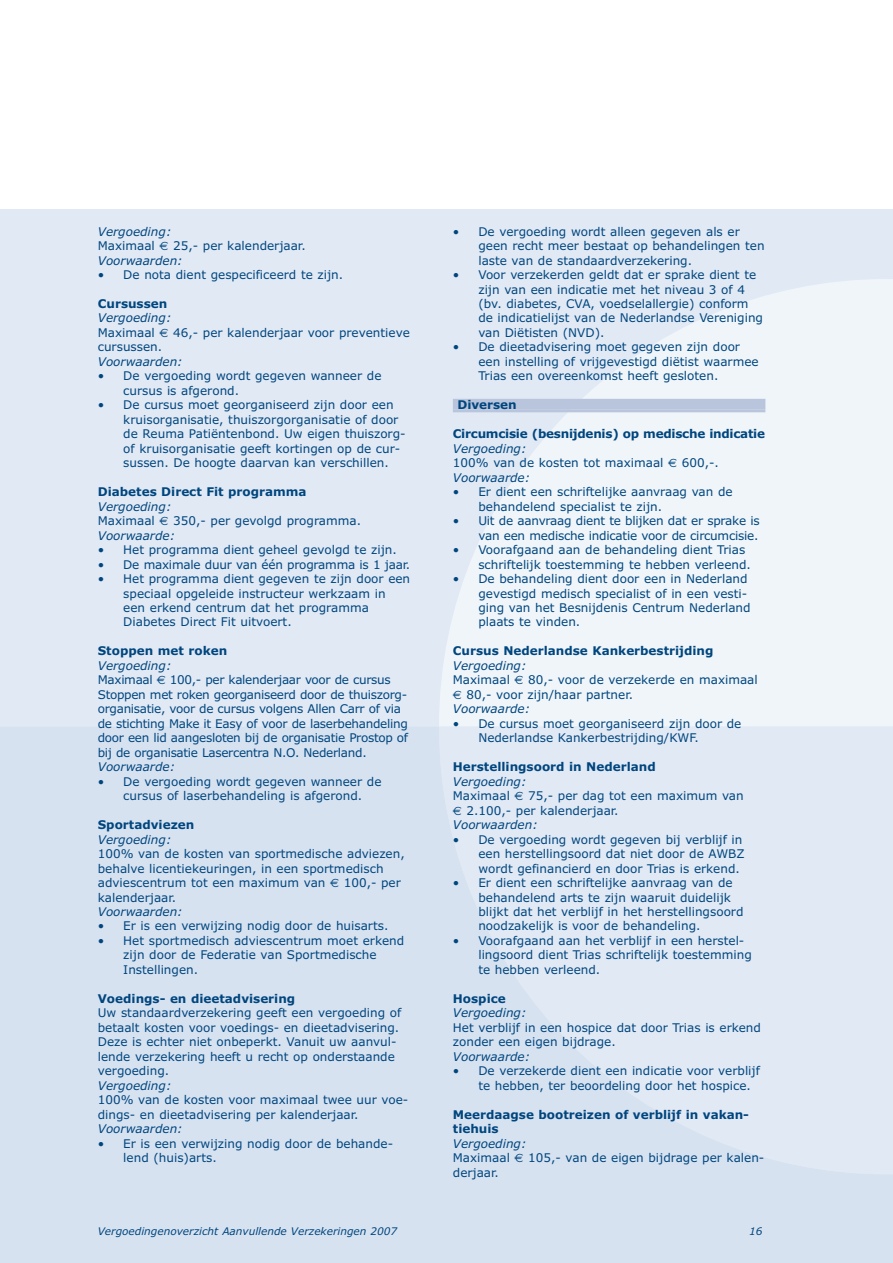
<style>
.page{position:relative;width:893px;height:1263px;background:#fff}
.page>*{position:absolute;margin:0;border:0;box-sizing:border-box;transform-origin:0 0}
.t1{font:12px/14.4px "Verdana";color:#00467e}
.t2{font:12px/14.5px "Verdana";letter-spacing:-.025em;color:#00467e}
.t3{font:700 12px/14.5px "Verdana";color:#00467e}
.t4{font:12px/14.4px "Verdana";letter-spacing:-.02em;color:#00467e;text-align:right}
.t5{font:italic 12px "Verdana";color:#00467e}
.t6{font:700 12px "Verdana";letter-spacing:-.02em;color:#00467e}
.t7{font:italic 10.5px "Verdana";color:#00467e}
.s1{font-style:italic}
.s2{font-family:"Euro Sans"}
</style>
<div class="page">
<div style="left:0;top:202px;width:893px;height:1061px;background:#e1e9f5"></div>
<div style="left:0;top:202px;width:893px;height:7px;background:#fff"></div>
<svg style="left:439px;top:279px;width:454px;height:447px;fill:#f0f5fa"></svg>
<div style="left:453px;top:399px;width:312px;height:10px;background:#b9c5dc"></div>
<hr style="left:453px;top:409px;width:312px;height:3px;background:#b9c5dc">
<p class="t1" style="left:98px;top:224px;width:209px"><span class="s1">Vergoeding:<br></span>Maximaal <span class="s2">€</span> 25,- per kalenderjaar.<br><span class="s1">Voorwaarden:</span></p>
<p class="t1" style="left:98px;top:268px;width:247px">• De nota dient gespecificeerd te zijn.</p>
<p class="t3" style="left:98px;top:297px;width:71px">Cursussen</p>
<p class="t1" style="left:98px;top:311px;width:314px"><span class="s1">Vergoeding:<br></span>Maximaal <span class="s2">€</span> 46,- per kalenderjaar voor preventieve cursussen.</p>
<p class="t5" style="left:98px;top:355px;width:86px">Voorwaarden:</p>
<p class="t1" style="left:123px;top:369px;width:260px;text-indent:-26px">• De vergoeding wordt gegeven wanneer de cursus is afgerond.</p>
<p class="t1" style="left:123px;top:398px;width:284px;text-indent:-26px">• De cursus moet georganiseerd zijn door een kruisorganisatie, thuiszorgorganisatie of door de Reuma Patiëntenbond. Uw eigen thuiszorg&shy;of kruisorganisatie geeft kortingen op de cur&shy;sussen. De hoogte daarvan kan verschillen.</p>
<p class="t3" style="left:98px;top:485px;width:210px">Diabetes Direct Fit programma</p>
<p class="t1" style="left:98px;top:499px;width:265px"><span class="s1">Vergoeding:<br></span>Maximaal <span class="s2">€</span> 350,- per gevolgd programma.<br><span class="s1">Voorwaarde:</span></p>
<p class="t1" style="left:98px;top:543px;width:301px">• Het programma dient geheel gevolgd te zijn.</p>
<p class="t4" style="left:98px;top:557px;width:314px">• De maximale duur van één programma is 1 jaar.</p>
<p class="t1" style="left:123px;top:572px;width:288px;text-indent:-26px">• Het programma dient gegeven te zijn door een speciaal opgeleide instructeur werkzaam in een erkend centrum dat het programma Diabetes Direct Fit uitvoert.</p>
<p class="t3" style="left:98px;top:644px;width:131px">Stoppen met roken</p>
<p class="t2" style="left:98px;top:658px;width:312px"><span class="s1">Vergoeding:<br></span>Maximaal <span class="s2">€</span> 100,- per kalenderjaar voor de cursus Stoppen met roken georganiseerd door de thuiszorg&shy;organisatie, voor de cursus volgens Allen Carr of via de stichting Make it Easy of voor de laserbehandeling door een lid aangesloten bij de organisatie Prostop of bij de organisatie Lasercentra N.O. Nederland.</p>
<p class="t5" style="left:98px;top:760px;width:79px">Voorwaarde:</p>
<p class="t1" style="left:98px;top:774px;width:285px;text-align:center">• De vergoeding wordt gegeven wanneer de cursus of laserbehandeling is afgerond.</p>
<p class="t3" style="left:98px;top:818px;width:98px">Sportadviezen</p>
<p class="t5" style="left:98px;top:832px;width:75px">Vergoeding:</p>
<p class="t1" style="left:98px;top:847px;width:308px">100% van de kosten van sportmedische adviezen, behalve licentiekeuringen, in een sportmedisch adviescentrum tot een maximum van <span class="s2">€</span> 100,- per kalenderjaar.</p>
<p class="t5" style="left:98px;top:905px;width:86px">Voorwaarden:</p>
<p class="t1" style="left:98px;top:919px;width:292px">• Er is een verwijzing nodig door de huisarts.</p>
<p class="t1" style="left:123px;top:933px;width:282px;text-indent:-26px">• Het sportmedisch adviescentrum moet erkend zijn door de Federatie van Sportmedische<br>Instellingen.</p>
<p class="t3" style="left:98px;top:991px;width:199px">Voedings- en dieetadvisering</p>
<p class="t1" style="left:98px;top:1006px;width:305px">Uw standaardverzekering geeft een vergoeding of betaalt kosten voor voedings- en dieetadvisering.<br>Deze is echter niet onbeperkt. Vanuit uw aanvul&shy;lende verzekering heeft u recht op onderstaande vergoeding.</p>
<p class="t5" style="left:98px;top:1078px;width:75px">Vergoeding:</p>
<p class="t1" style="left:98px;top:1093px;width:312px">100% van de kosten voor maximaal twee uur voe&shy;dings- en dieetadvisering per kalenderjaar.</p>
<p class="t5" style="left:98px;top:1122px;width:86px">Voorwaarden:</p>
<p class="t1" style="left:123px;top:1136px;width:271px;text-indent:-25px">• Er is een verwijzing nodig door de behande&shy;lend (huis)arts.</p>
<p class="t1" style="left:478px;top:224px;width:288px;text-indent:-26px">• De vergoeding wordt alleen gegeven als er geen recht meer bestaat op behandelingen ten laste van de standaardverzekering.</p>
<p class="t1" style="left:478px;top:268px;width:286px;text-indent:-26px">• Voor verzekerden geldt dat er sprake dient te zijn van een indicatie met het niveau 3 of 4 (bv. diabetes, CVA, voedselallergie) conform de indicatielijst van de Nederlandse Vereniging van Diëtisten (NVD).</p>
<p class="t1" style="left:478px;top:340px;width:282px;text-indent:-26px">• De dieetadvisering moet gegeven zijn door een instelling of vrijgevestigd diëtist waarmee<br>Trias een overeenkomst heeft gesloten.</p>
<p class="t3" style="left:457px;top:398px;width:61px">Diversen</p>
<p class="t6" style="left:453px;top:427px;width:314px">Circumcisie (besnijdenis) op medische indicatie</p>
<p class="t1" style="left:453px;top:441px;width:268px"><span class="s1">Vergoeding:<br></span>100% van de kosten tot maximaal <span class="s2">€</span> 600,-.<br><span class="s1">Voorwaarde:</span></p>
<p class="t1" style="left:478px;top:485px;width:256px;text-indent:-26px">• Er dient een schriftelijke aanvraag van de behandelend specialist te zijn.</p>
<p class="t4" style="left:453px;top:514px;width:308px">• Uit de aanvraag dient te blijken dat er sprake is van een medische indicatie voor de circumcisie.</p>
<p class="t1" style="left:478px;top:543px;width:274px;text-indent:-25px">• Voorafgaand aan de behandeling dient Trias schriftelijk toestemming te hebben verleend.</p>
<p class="t1" style="left:478px;top:572px;width:274px;text-indent:-26px">• De behandeling dient door een in Nederland gevestigd medisch specialist of in een vesti&shy;ging van het Besnijdenis Centrum Nederland plaats te vinden.</p>
<p class="t3" style="left:453px;top:644px;width:262px">Cursus Nederlandse Kankerbestrijding</p>
<p class="t1" style="left:453px;top:658px;width:306px"><span class="s1">Vergoeding:<br></span>Maximaal <span class="s2">€</span> 80,- voor de verzekerde en maximaal <span class="s2">€</span> 80,- voor zijn/haar partner.<br><span class="s1">Voorwaarde:</span></p>
<p class="t1" style="left:478px;top:716px;width:265px;text-indent:-26px">• De cursus moet georganiseerd zijn door de<br>Nederlandse Kankerbestrijding/KWF.</p>
<p class="t3" style="left:453px;top:760px;width:204px">Herstellingsoord in Nederland</p>
<p class="t1" style="left:453px;top:774px;width:292px"><span class="s1">Vergoeding:<br></span>Maximaal <span class="s2">€</span> 75,- per dag tot een maximum van <span class="s2">€</span> 2.100,- per kalenderjaar.<br><span class="s1">Voorwaarden:</span></p>
<p class="t1" style="left:478px;top:832px;width:268px;text-indent:-26px">• De vergoeding wordt gegeven bij verblijf in een herstellingsoord dat niet door de AWBZ wordt gefinancierd en door Trias is erkend.</p>
<p class="t1" style="left:478px;top:876px;width:267px;text-indent:-26px">• Er dient een schriftelijke aanvraag van de behandelend arts te zijn waaruit duidelijk blijkt dat het verblijf in het herstellingsoord noodzakelijk is voor de behandeling.</p>
<p class="t1" style="left:478px;top:933px;width:275px;text-indent:-25px">• Voorafgaand aan het verblijf in een herstel&shy;lingsoord dient Trias schriftelijk toestemming te hebben verleend.</p>
<p class="t3" style="left:453px;top:991px;width:54px">Hospice</p>
<p class="t5" style="left:453px;top:1006px;width:75px">Vergoeding:</p>
<p class="t1" style="left:453px;top:1020px;width:310px">Het verblijf in een hospice dat door Trias is erkend zonder een eigen bijdrage.</p>
<p class="t5" style="left:453px;top:1049px;width:79px">Voorwaarde:</p>
<p class="t1" style="left:478px;top:1064px;width:283px;text-indent:-26px">• De verzekerde dient een indicatie voor verblijf te hebben, ter beoordeling door het hospice.</p>
<p class="t3" style="left:453px;top:1107px;width:298px">Meerdaagse bootreizen of verblijf in vakan&shy;tiehuis</p>
<p class="t1" style="left:453px;top:1136px;width:313px"><span class="s1">Vergoeding:<br></span>Maximaal <span class="s2">€</span> 105,- van de eigen bijdrage per kalen&shy;derjaar.</p>
<p class="t7" style="left:98px;top:1225px;width:301px">Vergoedingenoverzicht Aanvullende Verzekeringen 2007</p>
<p class="t7" style="left:749px;top:1225px;width:15px">16</p>
</div>
